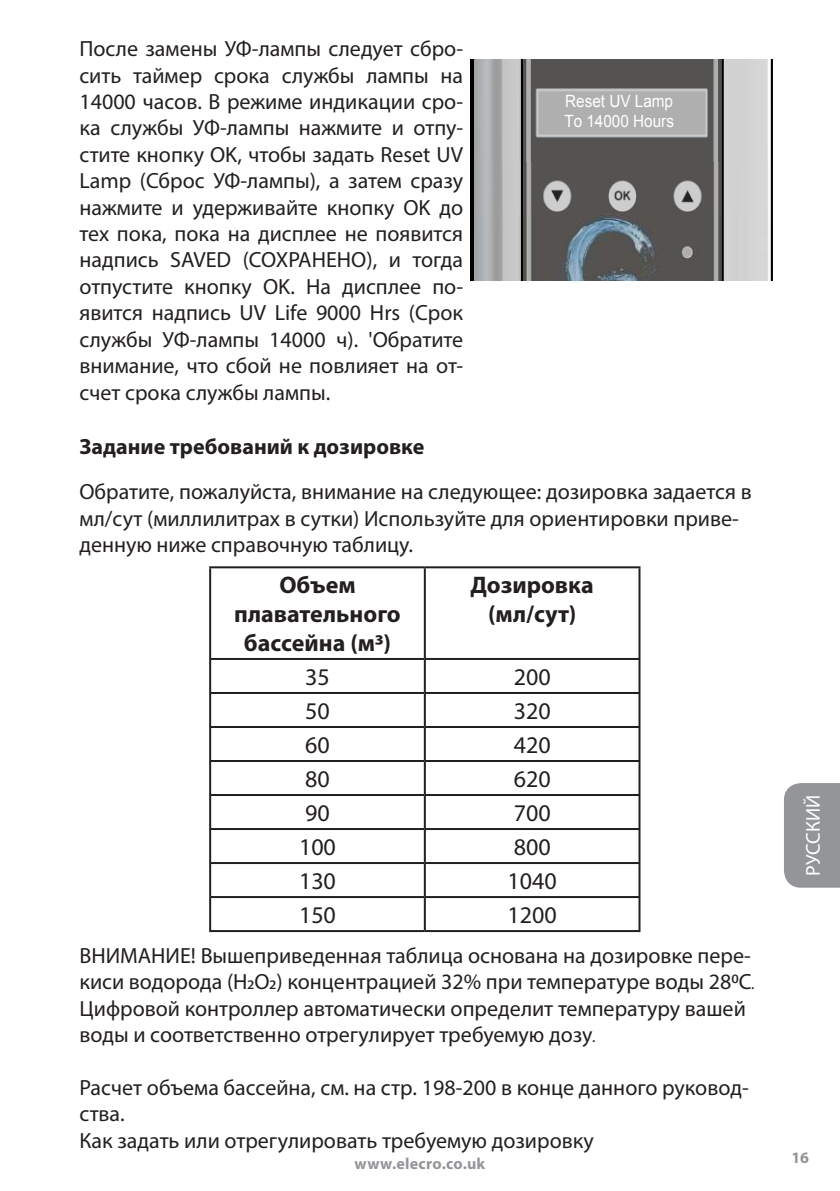
<style>
.page{position:relative;width:840px;height:1191px;background:#fff}
.page>*{position:absolute;margin:0;border:0;box-sizing:border-box;transform-origin:0 0}
.t1{font:700 24px/28.8px "Myriad Pro";color:#231f20;text-align:center}
.t2{font:24px "Myriad Pro";color:#231f20}
.t3{font:22px/26.4px "Myriad Pro";color:#231f20}
.t4{font:700 22px "Myriad Pro";color:#231f20}
.t5{font:20px "Myriad Pro";letter-spacing:-.005em;color:#fff}
.t6{font:17px/19.4px "Arial";color:#fff;scale:.9 1}
.t7{font:700 16px "Myriad Pro";letter-spacing:.015em;color:#939598}
</style>
<div class="page">
<svg style="left:470px;top:60px;width:302px;height:221px;background:#888"></svg>
<hr style="left:209px;top:566px;width:215px;height:2px;background:#231f20">
<hr style="left:209px;top:568px;width:2px;height:90px;background:#231f20">
<hr style="left:424px;top:566px;width:216px;height:2px;background:#231f20">
<hr style="left:423px;top:568px;width:2px;height:90px;background:#231f20">
<hr style="left:638px;top:568px;width:2px;height:90px;background:#231f20">
<hr style="left:209px;top:658px;width:215px;height:2px;background:#231f20">
<hr style="left:209px;top:660px;width:2px;height:32px;background:#231f20">
<hr style="left:424px;top:658px;width:216px;height:2px;background:#231f20">
<hr style="left:423px;top:660px;width:2px;height:32px;background:#231f20">
<hr style="left:638px;top:660px;width:2px;height:32px;background:#231f20">
<hr style="left:209px;top:692px;width:215px;height:2px;background:#231f20">
<hr style="left:209px;top:694px;width:2px;height:32px;background:#231f20">
<hr style="left:424px;top:692px;width:216px;height:2px;background:#231f20">
<hr style="left:423px;top:694px;width:2px;height:32px;background:#231f20">
<hr style="left:638px;top:694px;width:2px;height:32px;background:#231f20">
<hr style="left:209px;top:726px;width:215px;height:2px;background:#231f20">
<hr style="left:209px;top:728px;width:2px;height:32px;background:#231f20">
<hr style="left:424px;top:726px;width:216px;height:2px;background:#231f20">
<hr style="left:423px;top:728px;width:2px;height:32px;background:#231f20">
<hr style="left:638px;top:728px;width:2px;height:32px;background:#231f20">
<hr style="left:209px;top:760px;width:215px;height:2px;background:#231f20">
<hr style="left:209px;top:762px;width:2px;height:32px;background:#231f20">
<hr style="left:424px;top:760px;width:216px;height:2px;background:#231f20">
<hr style="left:423px;top:762px;width:2px;height:32px;background:#231f20">
<hr style="left:638px;top:762px;width:2px;height:32px;background:#231f20">
<hr style="left:209px;top:794px;width:215px;height:2px;background:#231f20">
<hr style="left:209px;top:796px;width:2px;height:32px;background:#231f20">
<hr style="left:424px;top:794px;width:216px;height:2px;background:#231f20">
<hr style="left:423px;top:796px;width:2px;height:32px;background:#231f20">
<hr style="left:638px;top:796px;width:2px;height:32px;background:#231f20">
<hr style="left:209px;top:828px;width:215px;height:2px;background:#231f20">
<hr style="left:209px;top:830px;width:2px;height:32px;background:#231f20">
<hr style="left:424px;top:828px;width:216px;height:2px;background:#231f20">
<hr style="left:423px;top:830px;width:2px;height:32px;background:#231f20">
<hr style="left:638px;top:830px;width:2px;height:32px;background:#231f20">
<hr style="left:209px;top:862px;width:215px;height:2px;background:#231f20">
<hr style="left:209px;top:864px;width:2px;height:32px;background:#231f20">
<hr style="left:424px;top:862px;width:216px;height:2px;background:#231f20">
<hr style="left:423px;top:864px;width:2px;height:32px;background:#231f20">
<hr style="left:638px;top:864px;width:2px;height:32px;background:#231f20">
<hr style="left:209px;top:896px;width:215px;height:2px;background:#231f20">
<hr style="left:209px;top:898px;width:2px;height:32px;background:#231f20">
<hr style="left:424px;top:896px;width:216px;height:2px;background:#231f20">
<hr style="left:423px;top:898px;width:2px;height:32px;background:#231f20">
<hr style="left:638px;top:898px;width:2px;height:32px;background:#231f20">
<hr style="left:209px;top:930px;width:215px;height:2px;background:#231f20">
<hr style="left:424px;top:930px;width:216px;height:2px;background:#231f20">
<div style="left:784px;top:783px;width:55px;height:104px;background:#939598"></div>
<p class="t3" style="left:79px;top:36px;width:385px;text-align:justify">После замены УФ-лампы следует сбро&shy;сить таймер срока службы лампы на 14000 часов. В режиме индикации сро&shy;ка службы УФ-лампы нажмите и отпу&shy;стите кнопку OK, чтобы задать Reset UV Lamp (Сброс УФ-лампы), а затем сразу нажмите и удерживайте кнопку OK до тех пока, пока на дисплее не появится надпись SAVED (СОХРАНЕНО), и тогда отпустите кнопку OK. На дисплее по&shy;явится надпись UV Life 9000 Hrs (Срок службы УФ-лампы 14000 ч). 'Обратите внимание, что сбой не повлияет на от&shy;счет срока службы лампы.</p>
<p class="t6" style="left:564px;top:93px;width:123px">Reset UV Lamp<br>To 14000 Hours</p>
<p class="t4" style="left:79px;top:437px;width:346px">Задание требований к дозировке</p>
<p class="t3" style="left:79px;top:479px;width:673px">Обратите, пожалуйста, внимание на следующее: дозировка задается в мл/сут (миллилитрах в сутки) Используйте для ориентировки приве&shy;денную ниже справочную таблицу.</p>
<p class="t1" style="left:234px;top:573px;width:168px">Объем плавательного бассейна (м3)</p>
<p class="t1" style="left:470px;top:573px;width:125px">Дозировка (мл/сут)</p>
<p class="t2" style="left:305px;top:665px;width:26px">35</p>
<p class="t2" style="left:513px;top:665px;width:38px">200</p>
<p class="t2" style="left:305px;top:699px;width:26px">50</p>
<p class="t2" style="left:513px;top:699px;width:38px">320</p>
<p class="t2" style="left:305px;top:733px;width:26px">60</p>
<p class="t2" style="left:513px;top:733px;width:38px">420</p>
<p class="t2" style="left:305px;top:767px;width:26px">80</p>
<p class="t2" style="left:513px;top:767px;width:38px">620</p>
<p class="t2" style="left:305px;top:801px;width:26px">90</p>
<p class="t2" style="left:513px;top:801px;width:38px">700</p>
<p class="t2" style="left:299px;top:835px;width:38px">100</p>
<p class="t2" style="left:513px;top:835px;width:38px">800</p>
<p class="t2" style="left:299px;top:869px;width:38px">130</p>
<p class="t2" style="left:507px;top:869px;width:51px">1040</p>
<p class="t2" style="left:299px;top:903px;width:38px">150</p>
<p class="t2" style="left:507px;top:903px;width:51px">1200</p>
<p class="t5" style="left:802px;top:875px;width:82px;rotate:-90deg">РУССКИЙ</p>
<p class="t3" style="left:79px;top:942px;width:676px">ВНИМАНИЕ! Вышеприведенная таблица основана на дозировке пере&shy;киси водорода (H2O2) концентрацией 32% при температуре воды 280C.<br>Цифровой контроллер автоматически определит температуру вашей воды и соответственно отрегулирует требуемую дозу.</p>
<p class="t3" style="left:79px;top:1074px;width:670px">Расчет объема бассейна, см. на стр. 198-200 в конце данного руковод&shy;ства.<br>Как задать или отрегулировать требуемую дозировку</p>
<p class="t7" style="left:354px;top:1157px;width:132px">www.elecro.co.uk</p>
<p class="t7" style="left:791px;top:1151px;width:19px">16</p>
</div>
